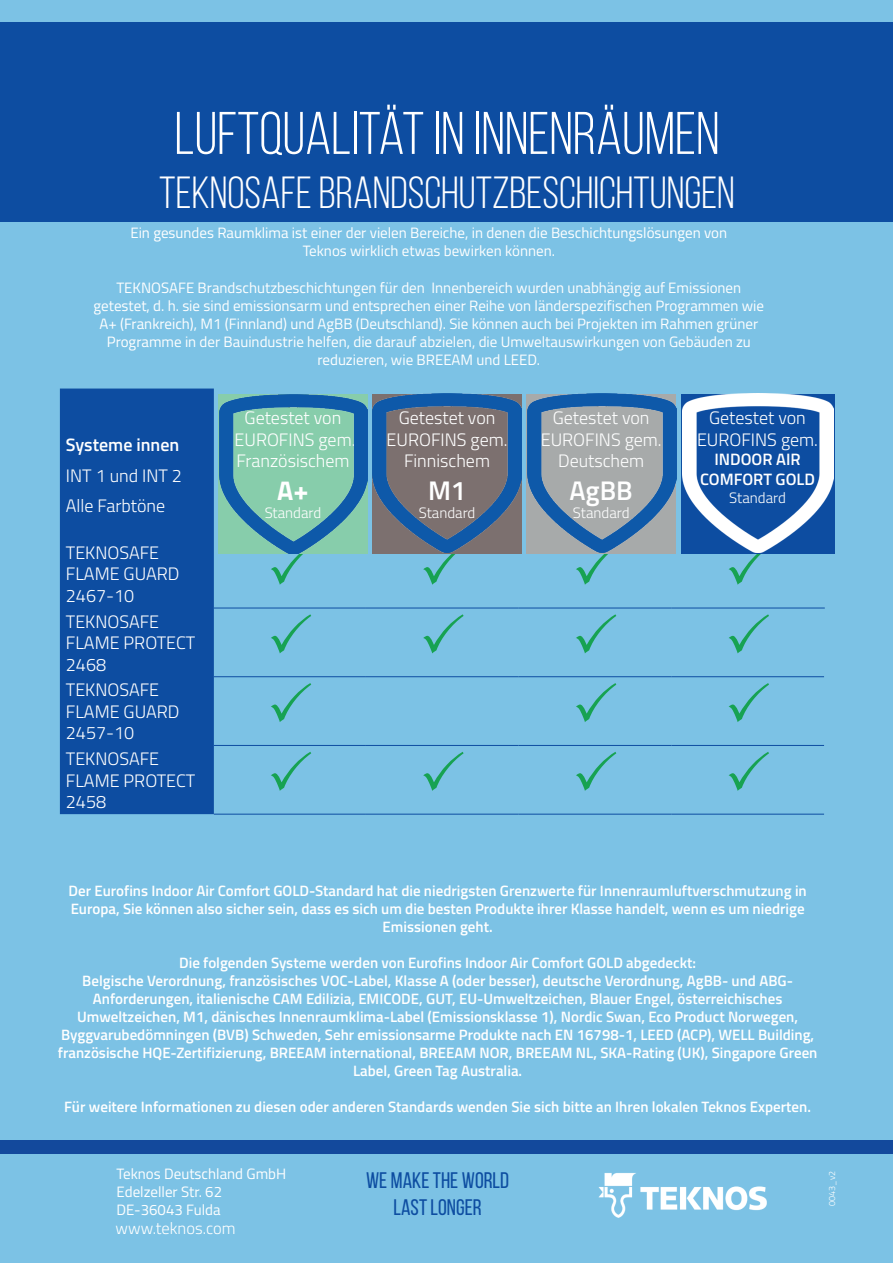
<style>
.page{position:relative;width:893px;height:1263px;background:#7cc2e5}
.page>*{position:absolute;margin:0;border:0;box-sizing:border-box;transform-origin:0 0}
.t1{font:60px "Bebas Neue";color:#fff}
.t2{font:45px "Bebas Neue";color:#fff}
.t3{font:600 27px "Titillium";color:#fff}
.t4{font:700 27px "Titillium";color:#fff}
.t5{font:22.5px/27px "Bebas Neue";color:#0d4da1;text-align:center}
.t6{font:300 18px/21.6px "Titillium";color:#fff}
.t7{font:600 18px "Titillium";color:#fff}
.t8{font:600 16.5px/19.8px "Titillium";color:#fff;text-align:center}
.t9{font:300 16.5px "Titillium";color:#fff}
.t10{font:600 15px/18px "Titillium";color:#fff;text-align:center}
.t11{font:15px/18px "Titillium";color:#fff;text-align:center}
.t12{font:300 15px "Titillium";color:#fff}
.t13{font:300 9px "Titillium";color:#fff}
</style>
<div class="page">
<img style="left:598px;top:1173px;width:169px;height:45px">
<div style="left:0;top:23px;width:893px;height:199px;background:#0d4da1"></div>
<div style="left:60px;top:388px;width:154px;height:426px;background:#0d4da1"></div>
<hr style="left:366px;top:608px;width:153px;height:1px;background:#0d4da1">
<hr style="left:519px;top:608px;width:152px;height:1px;background:#0d4da1">
<hr style="left:366px;top:676px;width:153px;height:1px;background:#0d4da1">
<hr style="left:519px;top:676px;width:152px;height:1px;background:#0d4da1">
<hr style="left:671px;top:608px;width:154px;height:1px;background:#0d4da1">
<hr style="left:671px;top:676px;width:153px;height:1px;background:#0d4da1">
<hr style="left:214px;top:745px;width:152px;height:1px;background:#0d4da1">
<hr style="left:366px;top:745px;width:153px;height:1px;background:#0d4da1">
<hr style="left:519px;top:745px;width:152px;height:1px;background:#0d4da1">
<hr style="left:671px;top:745px;width:153px;height:1px;background:#0d4da1">
<hr style="left:214px;top:814px;width:152px;height:1px;background:#0d4da1">
<hr style="left:366px;top:814px;width:153px;height:1px;background:#0d4da1">
<hr style="left:519px;top:814px;width:152px;height:1px;background:#0d4da1">
<hr style="left:671px;top:814px;width:153px;height:1px;background:#0d4da1">
<hr style="left:214px;top:608px;width:152px;height:1px;background:#0d4da1">
<hr style="left:214px;top:676px;width:152px;height:1px;background:#0d4da1">
<img style="left:219px;top:395px;width:149px;height:159px">
<img style="left:528px;top:394px;width:148px;height:159px">
<img style="left:373px;top:394px;width:148px;height:159px">
<img style="left:682px;top:394px;width:151px;height:159px">
<svg style="left:271px;top:545px;width:40px;height:9px"></svg>
<svg style="left:423px;top:545px;width:41px;height:9px"></svg>
<svg style="left:576px;top:545px;width:40px;height:9px"></svg>
<svg style="left:729px;top:545px;width:40px;height:9px"></svg>
<p class="t1" style="left:175px;top:101px;width:546px">LUFTQUALITÄT IN INNENRÄUMEN</p>
<p class="t2" style="left:159px;top:168px;width:577px">TEKNOSAFE BRANDSCHUTZBESCHICHTUNGEN</p>
<p class="t11" style="left:130px;top:223px;width:598px">Ein gesundes Raumklima ist einer der vielen Bereiche, in denen die Beschichtungslösungen von<br>Teknos wirklich etwas bewirken können.</p>
<p class="t11" style="left:94px;top:278px;width:672px">TEKNOSAFE Brandschutzbeschichtungen für den Innenbereich wurden unabhängig auf Emissionen getestet, d. h. sie sind emissionsarm und entsprechen einer Reihe von länderspezifischen Programmen wie A+ (Frankreich), M1 (Finnland) und AgBB (Deutschland). Sie können auch bei Projekten im Rahmen grüner Programme in der Bauindustrie helfen, die darauf abzielen, die Umweltauswirkungen von Gebäuden zu reduzieren, wie BREEAM und LEED.</p>
<p class="t7" style="left:66px;top:431px;width:115px">Systeme innen</p>
<p class="t6" style="left:66px;top:464px;width:118px">INT 1 und INT 2</p>
<p class="t6" style="left:66px;top:494px;width:101px">Alle Farbtöne</p>
<p class="t6" style="left:66px;top:541px;width:115px">TEKNOSAFE<br>FLAME GUARD<br>2467-10</p>
<p class="t6" style="left:66px;top:609px;width:131px">TEKNOSAFE<br>FLAME PROTECT<br>2468</p>
<p class="t6" style="left:66px;top:678px;width:115px">TEKNOSAFE<br>FLAME GUARD<br>2457-10</p>
<p class="t6" style="left:66px;top:747px;width:131px">TEKNOSAFE<br>FLAME PROTECT<br>2458</p>
<p class="t6" style="left:245px;top:406px;width:98px">Getestet von</p>
<p class="t6" style="left:234px;top:428px;width:122px">EUROFINS gem.<br>Französischem</p>
<p class="t4" style="left:277px;top:469px;width:33px">A+</p>
<p class="t12" style="left:265px;top:501px;width:58px">Standard</p>
<p class="t6" style="left:387px;top:406px;width:122px;text-align:center">Getestet von<br>EUROFINS gem.<br>Finnischem</p>
<p class="t3" style="left:428px;top:470px;width:40px">M1</p>
<p class="t12" style="left:419px;top:501px;width:58px">Standard</p>
<p class="t6" style="left:541px;top:406px;width:122px;text-align:center">Getestet von<br>EUROFINS gem.<br>Deutschem</p>
<p class="t3" style="left:570px;top:470px;width:65px">AgBB</p>
<p class="t12" style="left:573px;top:501px;width:58px">Standard</p>
<p class="t6" style="left:697px;top:406px;width:122px;text-align:center">Getestet von<br>EUROFINS gem.</p>
<p class="t8" style="left:700px;top:449px;width:116px">INDOOR AIR<br>COMFORT GOLD</p>
<p class="t12" style="left:729px;top:487px;width:58px">Standard</p>
<p class="t10" style="left:69px;top:881px;width:740px">Der Eurofins Indoor Air Comfort GOLD-Standard hat die niedrigsten Grenzwerte für Innenraumluftverschmutzung in<br>Europa, Sie können also sicher sein, dass es sich um die besten Produkte ihrer Klasse handelt, wenn es um niedrige<br>Emissionen geht.</p>
<p class="t10" style="left:179px;top:953px;width:519px">Die folgenden Systeme werden von Eurofins Indoor Air Comfort GOLD abgedeckt:</p>
<p class="t10" style="left:58px;top:971px;width:761px">Belgische Verordnung, französisches VOC-Label, Klasse A (oder besser), deutsche Verordnung, AgBB- und ABG-Anforderungen, italienische CAM Edilizia, EMICODE, GUT, EU-Umweltzeichen, Blauer Engel, österreichisches Umweltzeichen, M1, dänisches Innenraumklima-Label (Emissionsklasse 1), Nordic Swan, Eco Product Norwegen, Byggvarubedömningen (BVB) Schweden, Sehr emissionsarme Produkte nach EN 16798-1, LEED (ACP), WELL Building, französische HQE-Zertifizierung, BREEAM international, BREEAM NOR, BREEAM NL, SKA-Rating (UK), Singapore Green Label, Green Tag Australia.</p>
<p class="t10" style="left:64px;top:1097px;width:748px">Für weitere Informationen zu diesen oder anderen Standards wenden Sie sich bitte an Ihren lokalen Teknos Experten.</p>
<p class="t11" style="left:117px;top:1163px;width:171px">Teknos Deutschland GmbH</p>
<p class="t11" style="left:117px;top:1181px;width:107px">Edelzeller Str. 62</p>
<p class="t11" style="left:117px;top:1199px;width:106px">DE-36043 Fulda</p>
<p class="t9" style="left:116px;top:1216px;width:122px">www.teknos.com</p>
<p class="t5" style="left:366px;top:1167px;width:144px">WE MAKE THE WORLD<br>LAST LONGER</p>
<p class="t13" style="left:825px;top:1206px;width:37px;rotate:-90deg">0043_v2</p>
</div>
